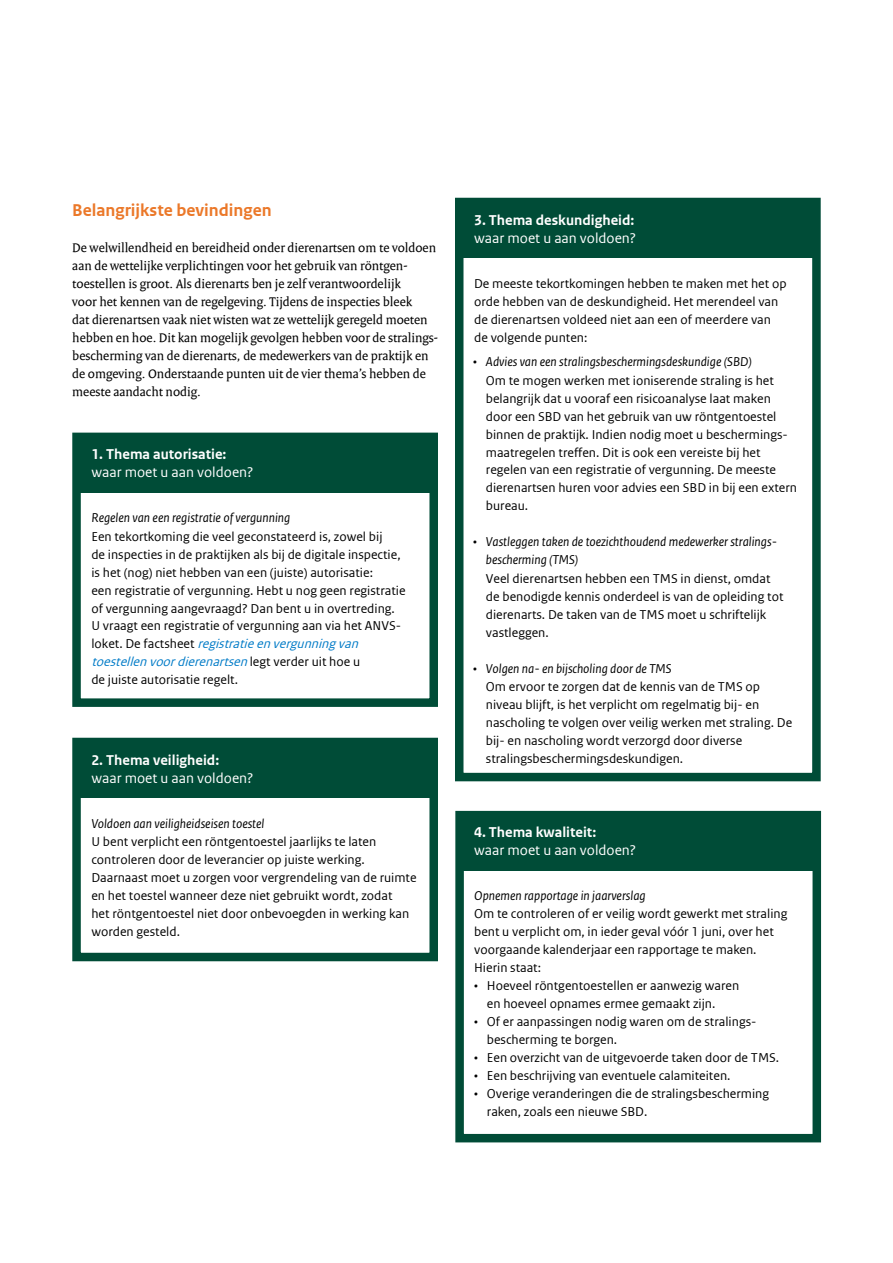
<style>
.page{position:relative;width:893px;height:1263px;background:#fff}
.page>*{position:absolute;margin:0;border:0;box-sizing:border-box;transform-origin:0 0}
._10_RO_Broodtekst{font:700 18px "Rijksoverheid Sans Web Text";color:#eb7829}
._06_RO_Subalineakop{font:15px/18px "Rijksoverheid Sans Web Text";color:#fff}
._10_RO_Broodtekst-2{font:13.5px/18px "Rijksoverheid Sans Web Text";color:#000}
._10_RO_Broodtekst-3{font:13.5px/18px "Rijksoverheid Serif Web";color:#000}
._10_RO_Broodtekst-4{font:italic 13.5px "Rijksoverheid Sans Text";color:#000}
.s1{font-weight:700}
.s2{font-family:"Rijksoverheid Sans Text";font-style:italic}
.s3{font-style:italic;color:#007bc7}
.s4{font-style:inherit}
</style>
<div class="page">
<div style="left:455px;top:811px;width:366px;height:331px;border:9px solid #004c37"></div>
<div style="left:462px;top:817px;width:355px;height:54px;background:#004c37"></div>
<div style="left:455px;top:198px;width:366px;height:583px;border:9px solid #004c37"></div>
<div style="left:462px;top:204px;width:354px;height:54px;background:#004c37"></div>
<div style="left:72px;top:433px;width:366px;height:274px;border:9px solid #004c37"></div>
<div style="left:72px;top:738px;width:366px;height:223px;border:9px solid #004c37"></div>
<div style="left:79px;top:439px;width:355px;height:54px;background:#004c37"></div>
<div style="left:79px;top:744px;width:355px;height:54px;background:#004c37"></div>
<p class="_10_RO_Broodtekst" style="left:72px;top:200px;width:201px">Belangrijkste bevindingen</p>
<p class="_10_RO_Broodtekst-3" style="left:72px;top:239px;width:367px">De welwillendheid en bereidheid onder dierenartsen om te voldoen aan de wettelijke verplichtingen voor het gebruik van röntgen&shy;toestellen is groot. Als dierenarts ben je zelf verantwoordelijk<br>voor het kennen van de regelgeving. Tijdens de inspecties bleek<br>dat dierenartsen vaak niet wisten wat ze wettelijk geregeld moeten hebben en hoe. Dit kan mogelijk gevolgen hebben voor de stralings&shy;bescherming van de dierenarts, de medewerkers van de praktijk en de omgeving. Onderstaande punten uit de vier thema’s hebben de meeste aandacht nodig.</p>
<p class="_06_RO_Subalineakop" style="left:91px;top:445px;width:164px"><span class="s1">1.</span> <span class="s1">Thema autorisatie: </span>waar moet u aan voldoen?</p>
<p class="_10_RO_Broodtekst-2" style="left:91px;top:509px;width:316px"><span class="s2">Regelen van een registratie of vergunning<br></span>Een tekortkoming die veel geconstateerd is, zowel bij<br>de inspecties in de praktijken als bij de digitale inspectie, is het (nog) niet hebben van een (juiste) autorisatie:<br>een registratie of vergunning. Hebt u nog geen registratie of vergunning aangevraagd? Dan bent u in overtreding.<br>U vraagt een registratie of vergunning aan via het ANVS&shy;l o k e t . D e fa c t s h e e t <span class="s3">registratieenvergunningvan toestellenvoordierenartsen</span>l e g t v e r d e r u i t h o e u<br>de juiste autorisatie regelt.</p>
<p class="_06_RO_Subalineakop" style="left:91px;top:751px;width:164px"><span class="s1">2.</span> <span class="s1">Thema veiligheid:<br></span>waar moet u aan voldoen?</p>
<p class="_10_RO_Broodtekst-4" style="left:91px;top:816px;width:174px">Voldoen aan veiligheidseisen toestel</p>
<p class="_10_RO_Broodtekst-2" style="left:91px;top:833px;width:327px">U bent verplicht een röntgentoestel jaarlijks te laten controleren door de leverancier op juiste werking.<br>Daarnaast moet u zorgen voor vergrendeling van de ruimte en het toestel wanneer deze niet gebruikt wordt, zodat<br>het röntgentoestel niet door onbevoegden in werking kan worden gesteld.</p>
<p class="_06_RO_Subalineakop" style="left:474px;top:211px;width:164px"><span class="s1">3.</span> <span class="s1">Thema deskundigheid: </span>waar moet u aan voldoen?</p>
<p class="_10_RO_Broodtekst-2" style="left:474px;top:275px;width:314px">De meeste tekortkomingen hebben te maken met het op orde hebben van de deskundigheid. Het merendeel van de dierenartsen voldeed niet aan een of meerdere van de volgende punten:</p>
<p class="_10_RO_Broodtekst-2" style="left:486px;top:353px;width:313px;text-indent:-13px">• <span class="s2">Advies van een stralingsbeschermingsdeskundige (SBD)<br></span>Om te mogen werken met ioniserende straling is het belangrijk dat u vooraf een risicoanalyse laat maken door een SBD van het gebruik van uw röntgentoestel binnen de praktijk. Indien nodig moet u beschermings&shy;maatregelen treffen. <span class="s4">Dit is ook een vereiste bij het regelen van een registratie of vergunning.</span> De meeste dierenartsen huren voor advies een SBD in bij een extern bureau.</p>
<p class="_10_RO_Broodtekst-2" style="left:486px;top:533px;width:299px;text-indent:-13px">• <span class="s2">Vastleggen taken de toezichthoudend medewerker stralings&shy;bescherming (TMS)<br></span>Veel dierenartsen hebben een TMS in dienst, omdat de benodigde kennis onderdeel is van de opleiding tot dierenarts. De taken van de TMS moet u schriftelijk vastleggen.</p>
<p class="_10_RO_Broodtekst-2" style="left:486px;top:659px;width:308px;text-indent:-13px">• <span class="s2">Volgen na- en bijscholing door de TMS<br></span>Om ervoor te zorgen dat de kennis van de TMS op niveau blijft, is het verplicht om regelmatig bij- en nascholing te volgen over veilig werken met straling. De bij- en nascholing wordt verzorgd door diverse stralingsbeschermingsdeskundigen.</p>
<p class="_06_RO_Subalineakop" style="left:474px;top:823px;width:164px"><span class="s1">4.</span> <span class="s1">Thema kwaliteit:<br></span>waar moet u aan voldoen?</p>
<p class="_10_RO_Broodtekst-4" style="left:474px;top:888px;width:173px">Opnemen rapportage in jaarverslag</p>
<p class="_10_RO_Broodtekst-2" style="left:474px;top:905px;width:315px">Om te controleren of er veilig wordt gewerkt met straling bent u verplicht om, in ieder geval vóór 1 juni, over het voorgaande kalenderjaar een rapportage te maken.<br>Hierin staat:</p>
<p class="_10_RO_Broodtekst-2" style="left:487px;top:977px;width:254px;text-indent:-13px">• Hoeveel röntgentoestellen er aanwezig waren en hoeveel opnames ermee gemaakt zijn.</p>
<p class="_10_RO_Broodtekst-2" style="left:487px;top:1013px;width:271px;text-indent:-13px">• Of er aanpassingen nodig waren om de stralings&shy;bescherming te borgen.</p>
<p class="_10_RO_Broodtekst-2" style="left:474px;top:1049px;width:307px">• Een overzicht van de uitgevoerde taken door de TMS.</p>
<p class="_10_RO_Broodtekst-2" style="left:474px;top:1067px;width:258px">• Een beschrijving van eventuele calamiteiten.</p>
<p class="_10_RO_Broodtekst-2" style="left:487px;top:1085px;width:284px;text-indent:-13px">• Overige veranderingen die de stralingsbescherming raken, zoals een nieuwe SBD.</p>
</div>
